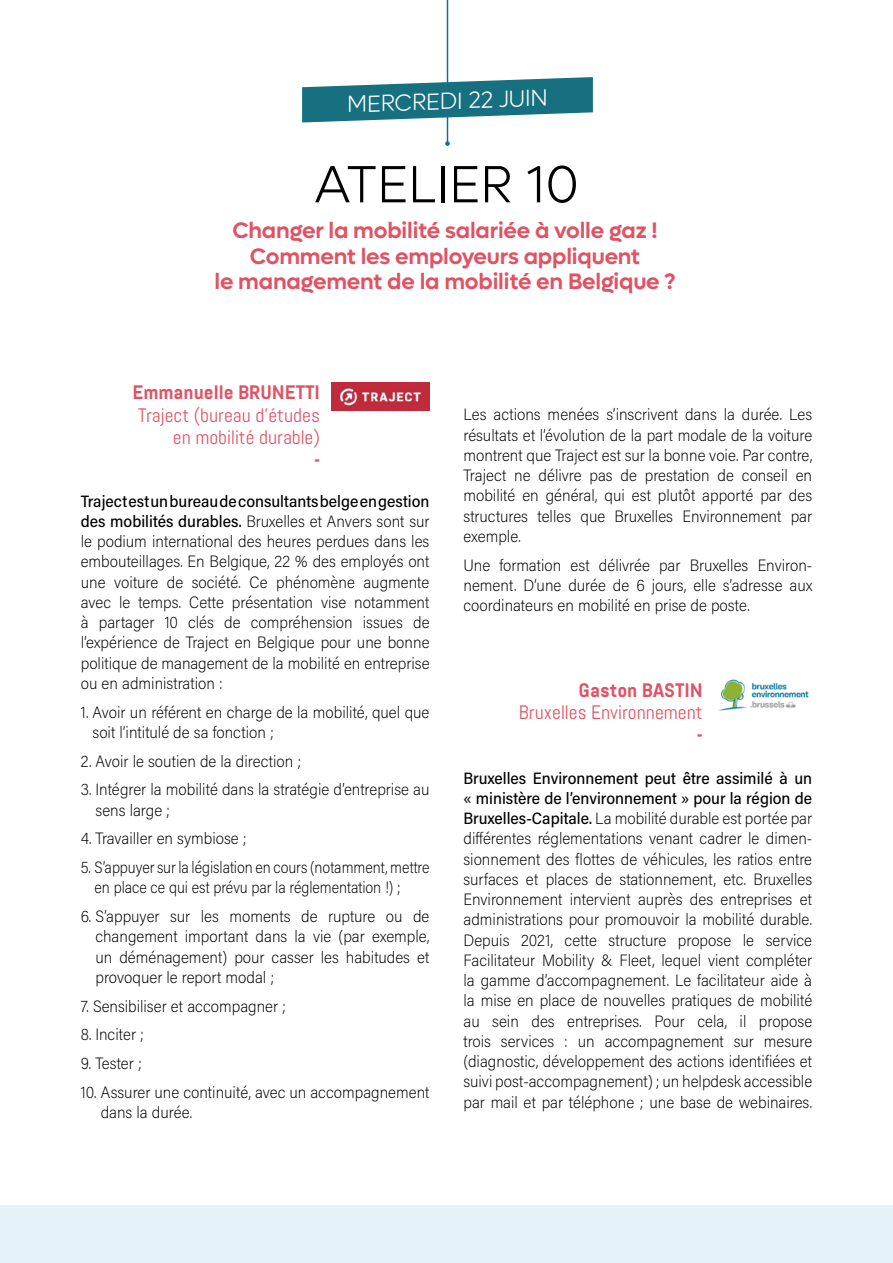
<style>
.page{position:relative;width:893px;height:1263px;background:#fff}
.page>*{position:absolute;margin:0;border:0;box-sizing:border-box;transform-origin:0 0}
.t1{font:300 52.5px "Lufga";color:#000}
.t2{font:300 23.4px "Lufga";color:#fff}
.t3{font:600 22.5px/25.5px "Lufga";letter-spacing:-.01em;color:#e15263;text-align:center}
.t4{font:19.5px/22.5px "Abel Pro";color:#e05263;text-align:right}
.t5{font:700 19.5px "Abel Pro";color:#e05263}
.Style_de_paragraphe{font:200 16.5px/20.2px "Acumin Pro Semi Cond";color:#000;text-align:justify}
.Style_de_paragraphe-2{font:200 16.5px/20.2px "Acumin Pro Semi Cond";color:#000;scale:.94 1}
.s1{font-weight:700}
.s2{font-weight:500}
</style>
<div class="page">
<div style="left:0;top:1206px;width:893px;height:57px;background:#e6f3f6"></div>
<hr style="left:447px;top:0;width:1px;height:144px;background:#177080">
<svg style="left:445px;top:141px;width:5px;height:5px"></svg>
<svg style="left:302px;top:77px;width:291px;height:46px"></svg>
<img style="left:332px;top:383px;width:97px;height:28px">
<img style="left:719px;top:679px;width:90px;height:32px">
<p class="t2" style="left:346px;top:91px;width:202px;rotate:-2deg">MERCREDI 22 JUIN</p>
<p class="t1" style="left:314px;top:155px;width:267px">ATELIER 10</p>
<p class="t3" style="left:232px;top:218px;width:427px">Changer la mobilité salariée à volle gaz !<br>Comment les employeurs appliquent</p>
<p class="t3" style="left:214px;top:269px;width:463px">le management de la mobilité en Belgique ?</p>
<p class="t4" style="left:133px;top:381px;width:189px"><span class="s1">Emmanuelle BRUNETTI<br></span>Traject (bureau d’études en mobilité durable)</p>
<p class="t5" style="left:314px;top:446px;width:7px">-</p>
<p class="Style_de_paragraphe" style="left:81px;top:490px;width:350px"><span class="s2">Traject est un bureau de consultants belge en gestion des mobilités durables.</span> Bruxelles et Anvers sont sur le podium international des heures perdues dans les embouteillages. En Belgique, 22 % des employés ont une voiture de société. Ce phénomène augmente avec le temps. Cette présentation vise notamment à partager 10 clés de compréhension issues de l’expérience de Traject en Belgique pour une bonne politique de management de la mobilité en entreprise ou en administration :</p>
<p class="Style_de_paragraphe" style="left:93px;top:701px;width:338px;text-indent:-12px">1. Avoir un référent en charge de la mobilité, quel que soit l’intitulé de sa fonction ;</p>
<p class="Style_de_paragraphe" style="left:81px;top:750px;width:222px">2. Avoir le soutien de la direction ;</p>
<p class="Style_de_paragraphe" style="left:96px;top:779px;width:335px;text-indent:-15px">3. Intégrer la mobilité dans la stratégie d’entreprise au sens large ;</p>
<p class="Style_de_paragraphe" style="left:81px;top:828px;width:167px">4. Travailler en symbiose ;</p>
<p class="Style_de_paragraphe-2" style="left:95px;top:857px;width:358px;text-indent:-14px">5. S’appuyer sur la législation en cours (notamment, mettre en place ce qui est prévu par la réglementation !) ;</p>
<p class="Style_de_paragraphe" style="left:95px;top:906px;width:335px;text-indent:-15px">6. S’appuyer sur les moments de rupture ou de changement important dans la vie (par exemple, un déménagement) pour casser les habitudes et provoquer le report modal ;</p>
<p class="Style_de_paragraphe" style="left:81px;top:995px;width:207px">7. Sensibiliser et accompagner ;</p>
<p class="Style_de_paragraphe" style="left:81px;top:1024px;width:65px">8. Inciter ;</p>
<p class="Style_de_paragraphe" style="left:81px;top:1053px;width:62px">9. Tester ;</p>
<p class="Style_de_paragraphe" style="left:101px;top:1081px;width:330px;text-indent:-20px">10. Assurer une continuité, avec un accompagnement dans la durée.</p>
<p class="Style_de_paragraphe" style="left:463px;top:404px;width:350px">Les actions menées s’inscrivent dans la durée. Les résultats et l’évolution de la part modale de la voiture montrent que Traject est sur la bonne voie. Par contre, Traject ne délivre pas de prestation de conseil en mobilité en général, qui est plutôt apporté par des structures telles que Bruxelles Environnement par exemple.</p>
<p class="Style_de_paragraphe" style="left:463px;top:554px;width:350px">Une formation est délivrée par Bruxelles Environ&shy;nement. D’une durée de 6 jours, elle s’adresse aux coordinateurs en mobilité en prise de poste.</p>
<p class="t4" style="left:519px;top:679px;width:185px"><span class="s1">Gaston BASTIN<br></span>Bruxelles Environnement</p>
<p class="t5" style="left:697px;top:721px;width:7px">-</p>
<p class="Style_de_paragraphe" style="left:463px;top:767px;width:350px"><span class="s2">Bruxelles Environnement peut être assimilé à un « ministère de l’environnement » pour la région de Bruxelles-Capitale.</span> La mobilité durable est portée par différentes réglementations venant cadrer le dimen&shy;sionnement des flottes de véhicules, les ratios entre surfaces et places de stationnement, etc. Bruxelles Environnement intervient auprès des entreprises et administrations pour promouvoir la mobilité durable.<br>Depuis 2021, cette structure propose le service Facilitateur Mobility &amp; Fleet, lequel vient compléter la gamme d’accompagnement. Le facilitateur aide à la mise en place de nouvelles pratiques de mobilité au sein des entreprises. Pour cela, il propose trois services : un accompagnement sur mesure (diagnostic, développement des actions identifiées et suivi post-accompagnement) ; un helpdesk accessible par mail et par téléphone ; une base de webinaires.</p>
</div>
